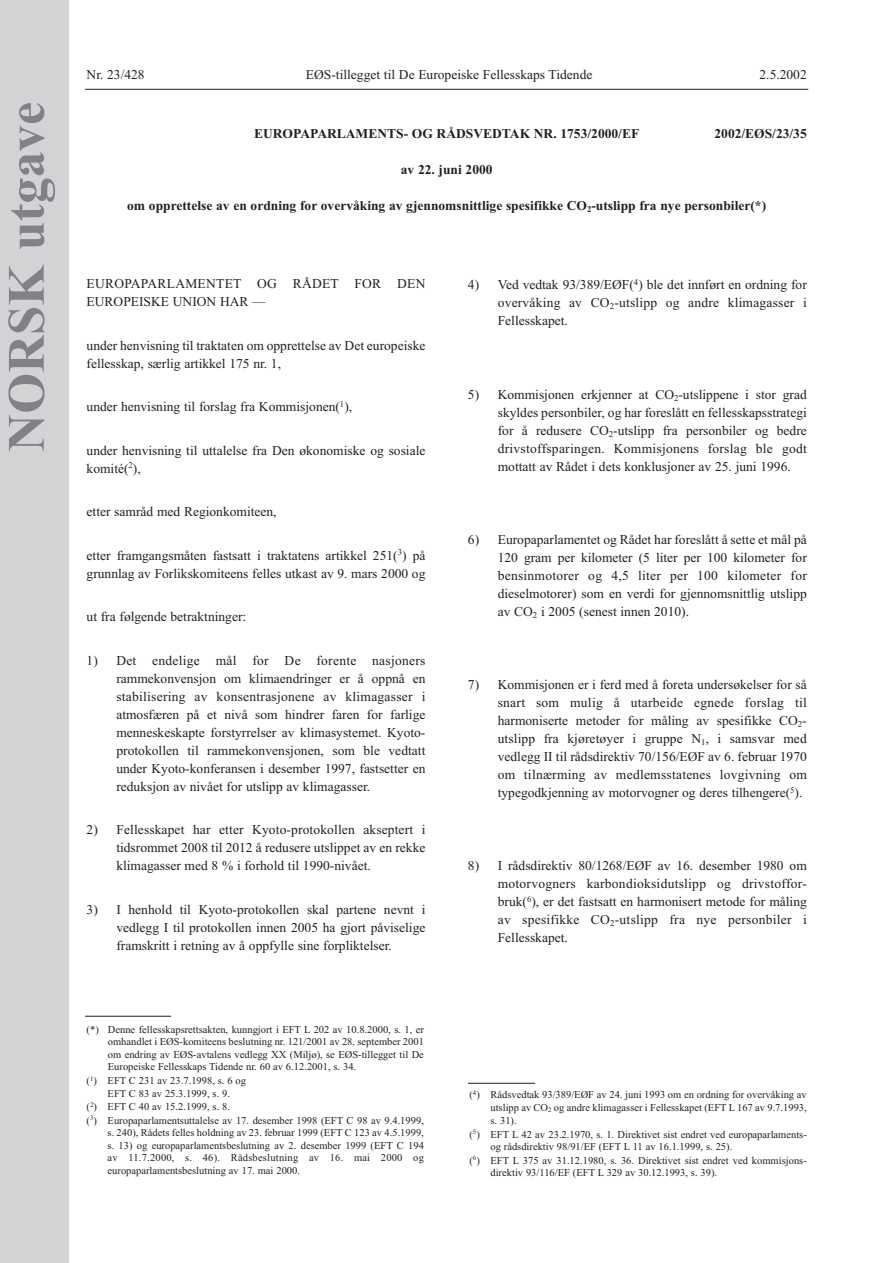
<style>
.page{position:relative;width:893px;height:1263px;background:#fff}
.page>*{position:absolute;margin:0;border:0;box-sizing:border-box;transform-origin:0 0}
.t1{font:700 52.5px "Times New Roman";color:#808285}
.t2{font:13.5px/18px "Times New Roman";color:#231f20;text-align:justify}
.t3{font:700 13.5px "Times New Roman";color:#231f20}
.t4{font:13.5px/18px "Times New Roman";letter-spacing:.02em;color:#231f20}
.t5{font:10.5px "Times New Roman";color:#231f20}
.t6{font:10.5px "Times New Roman";letter-spacing:.02em;color:#231f20}
</style>
<div class="page">
<hr style="left:85px;top:89px;width:723px;height:1px;background:#231f20">
<div style="left:0;top:0;width:68px;height:1263px;background:#d1d3d4"></div>
<hr style="left:85px;top:1016px;width:86px;height:1px;background:#231f20">
<hr style="left:468px;top:1083px;width:67px;height:1px;background:#231f20">
<h1 class="t1" style="left:9px;top:452px;width:351px;rotate:-90deg">NORSK utgave</h1>
<p class="t2" style="left:87px;top:67px;width:60px">Nr. 23/428</p>
<p class="t2" style="left:306px;top:67px;width:288px">EØS-tillegget til De Europeiske Fellesskaps Tidende</p>
<p class="t2" style="left:759px;top:67px;width:49px">2.5.2002</p>
<p class="t3" style="left:254px;top:129px;width:386px">EUROPAPARLAMENTS- OG RÅDSVEDTAK NR. 1753/2000/EF</p>
<p class="t3" style="left:401px;top:165px;width:93px">av 22. juni 2000</p>
<p class="t3" style="left:127px;top:201px;width:640px">om opprettelse av en ordning for overvåking av gjennomsnittlige spesifikke CO<sub>2</sub>-utslipp fra nye personbiler(*)</p>
<p class="t3" style="left:714px;top:129px;width:94px">2002/EØS/23/35</p>
<p class="t4" style="left:87px;top:276px;width:340px">EUROPAPARLAMENTET OG RÅDET FOR DEN<br>EUROPEISKE UNION HAR —</p>
<p class="t2" style="left:87px;top:337px;width:340px">under henvisning til traktaten om opprettelse av Det europeiske fellesskap, særlig artikkel 175 nr. 1,</p>
<p class="t2" style="left:87px;top:399px;width:267px">under henvisning til forslag fra Kommisjonen(<sup>1</sup>),</p>
<p class="t2" style="left:87px;top:442px;width:340px">under henvisning til uttalelse fra Den økonomiske og sosiale komité(<sup>2</sup>),</p>
<p class="t2" style="left:87px;top:504px;width:191px">etter samråd med Regionkomiteen,</p>
<p class="t2" style="left:87px;top:547px;width:340px">etter framgangsmåten fastsatt i traktatens artikkel 251(<sup>3</sup>) på grunnlag av Forlikskomiteens felles utkast av 9. mars 2000 og</p>
<p class="t2" style="left:87px;top:609px;width:161px">ut fra følgende betraktninger:</p>
<p class="t2" style="left:116px;top:652px;width:310px;text-indent:-30px">1) Det endelige mål for De forente nasjoners rammekonvensjon om klimaendringer er å oppnå en stabilisering av konsentrasjonene av klimagasser i atmosfæren på et nivå som hindrer faren for farlige menneskeskapte forstyrrelser av klimasystemet. Kyoto&shy;protokollen til rammekonvensjonen, som ble vedtatt under Kyoto-konferansen i desember 1997, fastsetter en reduksjon av nivået for utslipp av klimagasser.</p>
<p class="t2" style="left:116px;top:822px;width:310px;text-indent:-30px">2) Fellesskapet har etter Kyoto-protokollen akseptert i tidsrommet 2008 til 2012 å redusere utslippet av en rekke klimagasser med 8 % i forhold til 1990-nivået.</p>
<p class="t2" style="left:116px;top:901px;width:310px;text-indent:-30px">3) I henhold til Kyoto-protokollen skal partene nevnt i vedlegg I til protokollen innen 2005 ha gjort påviselige framskritt i retning av å oppfylle sine forpliktelser.</p>
<p class="t5" style="left:87px;top:1025px;width:339px">(*) Denne fellesskapsrettsakten, kunngjort i EFT L 202 av 10.8.2000, s. 1, er</p>
<p class="t5" style="left:108px;top:1038px;width:317px">omhandlet i EØS-komiteens beslutning nr. 121/2001 av 28. september 2001</p>
<p class="t5" style="left:108px;top:1051px;width:317px">om endring av EØS-avtalens vedlegg XX (Miljø), se EØS-tillegget til De</p>
<p class="t5" style="left:108px;top:1063px;width:250px">Europeiske Fellesskaps Tidende nr. 60 av 6.12.2001, s. 34.</p>
<p class="t5" style="left:87px;top:1077px;width:161px">(<sup>1</sup>) EFT C 231 av 23.7.1998, s. 6 og</p>
<p class="t5" style="left:108px;top:1089px;width:124px">EFT C 83 av 25.3.1999, s. 9.</p>
<p class="t5" style="left:87px;top:1103px;width:145px">(<sup>2</sup>) EFT C 40 av 15.2.1999, s. 8.</p>
<p class="t5" style="left:87px;top:1116px;width:339px">(<sup>3</sup>) Europaparlamentsuttalelse av 17. desember 1998 (EFT C 98 av 9.4.1999,</p>
<p class="t5" style="left:108px;top:1129px;width:318px">s. 240), Rådets felles holdning av 23. februar 1999 (EFT C 123 av 4.5.1999,</p>
<p class="t5" style="left:108px;top:1142px;width:318px">s. 13) og europaparlamentsbeslutning av 2. desember 1999 (EFT C 194</p>
<p class="t6" style="left:108px;top:1154px;width:318px">av 11.7.2000, s. 46). Rådsbeslutning av 16. mai 2000 og</p>
<p class="t5" style="left:108px;top:1167px;width:194px">europaparlamentsbeslutning av 17. mai 2000.</p>
<p class="t2" style="left:497px;top:277px;width:310px;text-indent:-30px">4) Ved vedtak 93/389/EØF(<sup>4</sup>) ble det innført en ordning for overvåking av CO<sub>2</sub>-utslipp og andre klimagasser i Fellesskapet.</p>
<p class="t2" style="left:497px;top:386px;width:310px;text-indent:-30px">5) Kommisjonen erkjenner at CO<sub>2</sub>-utslippene i stor grad skyldes personbiler, og har foreslått en fellesskapsstrategi for å redusere CO<sub>2</sub>-utslipp fra personbiler og bedre drivstoffsparingen. Kommisjonens forslag ble godt mottatt av Rådet i dets konklusjoner av 25. juni 1996.</p>
<p class="t2" style="left:497px;top:532px;width:310px;text-indent:-30px">6) Europaparlamentet og Rådet har foreslått å sette et mål på 120 gram per kilometer (5 liter per 100 kilometer for bensinmotorer og 4,5 liter per 100 kilometer for dieselmotorer) som en verdi for gjennomsnittlig utslipp av CO<sub>2</sub> i 2005 (senest innen 2010).</p>
<p class="t2" style="left:497px;top:677px;width:310px;text-indent:-30px">7) Kommisjonen er i ferd med å foreta undersøkelser for så snart som mulig å utarbeide egnede forslag til harmoniserte metoder for måling av spesifikke CO<sub>2</sub>- utslipp fra kjøretøyer i gruppe N<sub>1</sub>, i samsvar med vedlegg II til rådsdirektiv 70/156/EØF av 6. februar 1970 om tilnærming av medlemsstatenes lovgivning om typegodkjenning av motorvogner og deres tilhengere(<sup>5</sup>).</p>
<p class="t2" style="left:497px;top:858px;width:310px;text-indent:-30px">8) I rådsdirektiv 80/1268/EØF av 16. desember 1980 om motorvogners karbondioksidutslipp og drivstoffor&shy;bruk(<sup>6</sup>), er det fastsatt en harmonisert metode for måling av spesifikke CO<sub>2</sub>-utslipp fra nye personbiler i Fellesskapet.</p>
<p class="t5" style="left:469px;top:1091px;width:339px">(<sup>4</sup>) Rådsvedtak 93/389/EØF av 24. juni 1993 om en ordning for overvåking av</p>
<p class="t5" style="left:490px;top:1103px;width:318px">utslipp av CO<sub>2</sub> og andre klimagasser i Fellesskapet (EFT L 167 av 9.7.1993,</p>
<p class="t5" style="left:490px;top:1117px;width:28px">s. 31).</p>
<p class="t5" style="left:469px;top:1130px;width:339px">(<sup>5</sup>) EFT L 42 av 23.2.1970, s. 1. Direktivet sist endret ved europaparlaments-</p>
<p class="t5" style="left:490px;top:1143px;width:243px">og rådsdirektiv 98/91/EF (EFT L 11 av 16.1.1999, s. 25).</p>
<p class="t5" style="left:469px;top:1156px;width:339px">(<sup>6</sup>) EFT L 375 av 31.12.1980, s. 36. Direktivet sist endret ved kommisjons-</p>
<p class="t5" style="left:490px;top:1169px;width:228px">direktiv 93/116/EF (EFT L 329 av 30.12.1993, s. 39).</p>
</div>
